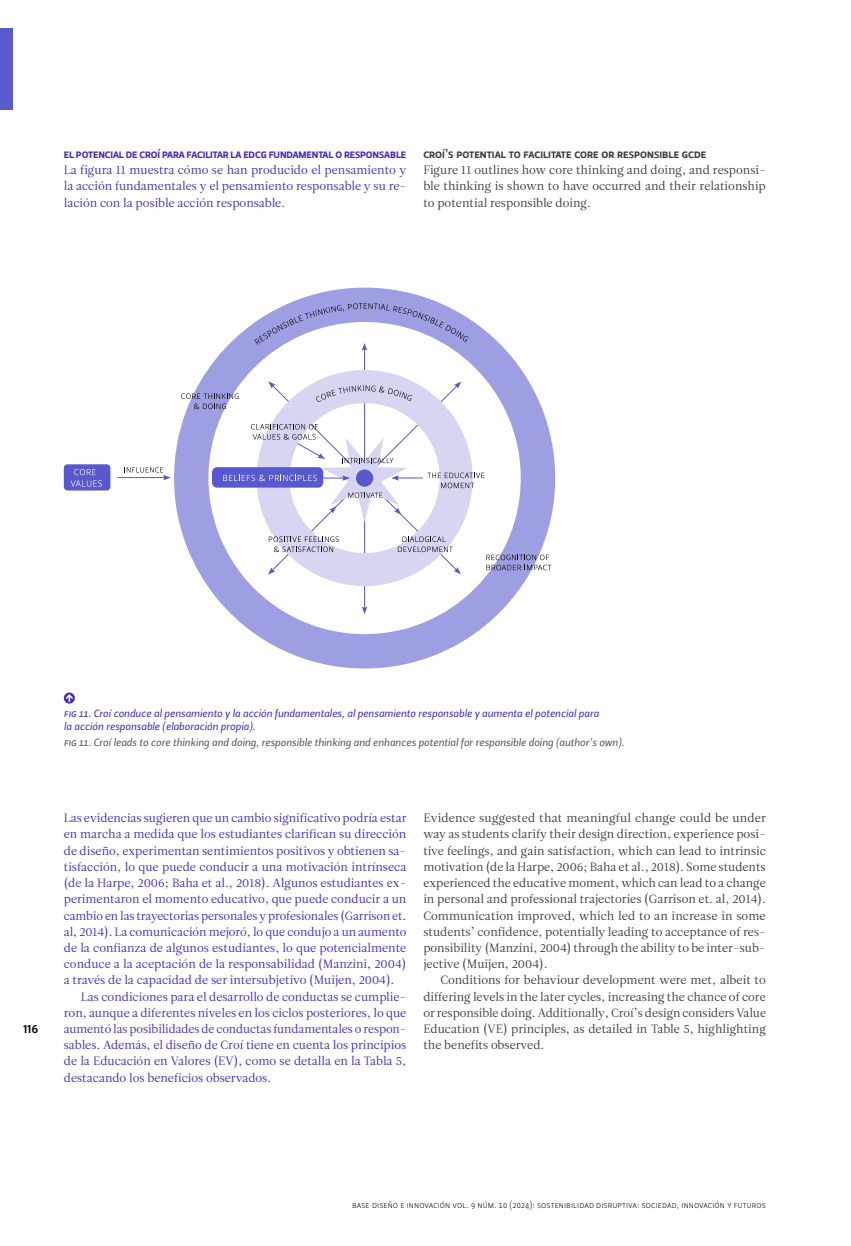
<style>
.page{position:relative;width:851px;height:1246px;background:#fff}
.page>*{position:absolute;margin:0;border:0;box-sizing:border-box;transform-origin:0 0}
.t1{font:12px/16.2px "Leitura Roman 1";color:#452abd;text-align:justify}
.t2{font:12px/16.2px "Leitura Roman 1";color:#3c3c3b;text-align:justify}
.t3{font:12px "Leitura Sans Grot 3";letter-spacing:-.01em;color:#452abd}
.t4{font:12px "Leitura Sans Grot 3";color:#3c3c3b}
.t5{font:12px "Leitura Sans Grot 3";color:#000}
.t6{font:10.5px/13.5px "Leitura Sans Italic 2";letter-spacing:.02em;color:#452abd}
.t7{font:10.5px "Leitura Sans Italic 2";color:#575756}
.t8{font:9px "Leitura Sans Grot 1";letter-spacing:.01em;color:#000}
</style>
<div class="page">
<div style="left:0;top:28px;width:13px;height:81px;background:#595ace"></div>
<svg style="left:64px;top:692px;width:11px;height:11px"></svg>
<svg style="left:174px;top:288px;width:381px;height:380px"></svg>
<svg style="left:208px;top:322px;width:312px;height:312px"></svg>
<div style="left:64px;top:464px;width:46px;height:26px;background:#5959cf;border-radius:4px"></div>
<svg style="left:71px;top:469px;width:31px;height:18px"></svg>
<hr style="left:117px;top:477px;width:49px;height:1px;background:#5959cf">
<svg style="left:124px;top:467px;width:47px;height:13px"></svg>
<hr style="left:364px;top:482px;width:1px;height:127px;background:#5959cf">
<svg style="left:362px;top:607px;width:5px;height:7px"></svg>
<hr style="left:364px;top:348px;width:1px;height:48px;background:#5959cf">
<svg style="left:254px;top:303px;width:214px;height:47px"></svg>
<svg style="left:256px;top:370px;width:216px;height:216px"></svg>
<svg style="left:181px;top:381px;width:370px;height:193px"></svg>
<p class="t3" style="left:64px;top:147px;width:344px">el potencial de croí para facilitar la edcg fundamental o responsable</p>
<p class="t1" style="left:64px;top:162px;width:344px">La figura 11 muestra cómo se han producido el pensamiento y la acción fundamentales y el pensamiento responsable y su re&shy;lación con la posible acción responsable.</p>
<p class="t4" style="left:423px;top:147px;width:284px">croí’s potential to facilitate core or responsible gcde</p>
<p class="t2" style="left:423px;top:162px;width:344px">Figure 11 outlines how core thinking and doing, and responsi&shy;ble thinking is shown to have occurred and their relationship to potential responsible doing.</p>
<p class="t5" style="left:23px;top:1022px;width:17px">116</p>
<p class="t6" style="left:64px;top:707px;width:536px">fig 11. Croí conduce al pensamiento y la acción fundamentales, al pensamiento responsable y aumenta el potencial para la acción responsable (elaboración propia).</p>
<p class="t7" style="left:64px;top:736px;width:562px">fig 11. Croí leads to core thinking and doing, responsible thinking and enhances potential for responsible doing (author’s own).</p>
<p class="t1" style="left:64px;top:810px;width:344px">Las evidencias sugieren que un cambio significativo podría estar en marcha a medida que los estudiantes clarifican su dirección de diseño, experimentan sentimientos positivos y obtienen sa&shy;tisfacción, lo que puede conducir a una motivación intrínseca (de la Harpe, 2006; Baha et al., 2018). Algunos estudiantes ex&shy;perimentaron el momento educativo, que puede conducir a un cambio en las trayectorias personales y profesionales (Garrison et. al, 2014). La comunicación mejoró, lo que condujo a un aumento de la confianza de algunos estudiantes, lo que potencialmente conduce a la aceptación de la responsabilidad (Manzini, 2004) a través de la capacidad de ser intersubjetivo (Muijen, 2004).</p>
<p class="t1" style="left:64px;top:988px;width:344px;text-indent:17px">Las condiciones para el desarrollo de conductas se cumplie&shy;ron, aunque a diferentes niveles en los ciclos posteriores, lo que aumentó las posibilidades de conductas fundamentales o respon&shy;sables. Además, el diseño de Croí tiene en cuenta los principios de la Educación en Valores (EV), como se detalla en la Tabla 5, destacando los beneficios observados.</p>
<p class="t2" style="left:423px;top:810px;width:344px">Evidence suggested that meaningful change could be under way as students clarify their design direction, experience posi&shy;tive feelings, and gain satisfaction, which can lead to intrinsic motivation (de la Harpe, 2006; Baha et al., 2018). Some students experienced the educative moment, which can lead to a change in personal and professional trajectories (Garrison et. al, 2014).<br>Communication improved, which led to an increase in some students’ confidence, potentially leading to acceptance of res&shy;ponsibility (Manzini, 2004) through the ability to be inter-sub&shy;jective (Muijen, 2004).</p>
<p class="t2" style="left:423px;top:972px;width:344px;text-indent:17px">Conditions for behaviour development were met, albeit to differing levels in the later cycles, increasing the chance of core or responsible doing. Additionally, Croí’s design considers Value Education (VE) principles, as detailed in Table 5, highlighting the benefits observed.</p>
<p class="t8" style="left:352px;top:1200px;width:415px">base diseño e innovación vol. 9 núm. 10 (2024): sostenibilidad disruptiva: sociedad, innovación y futuros</p>
</div>
